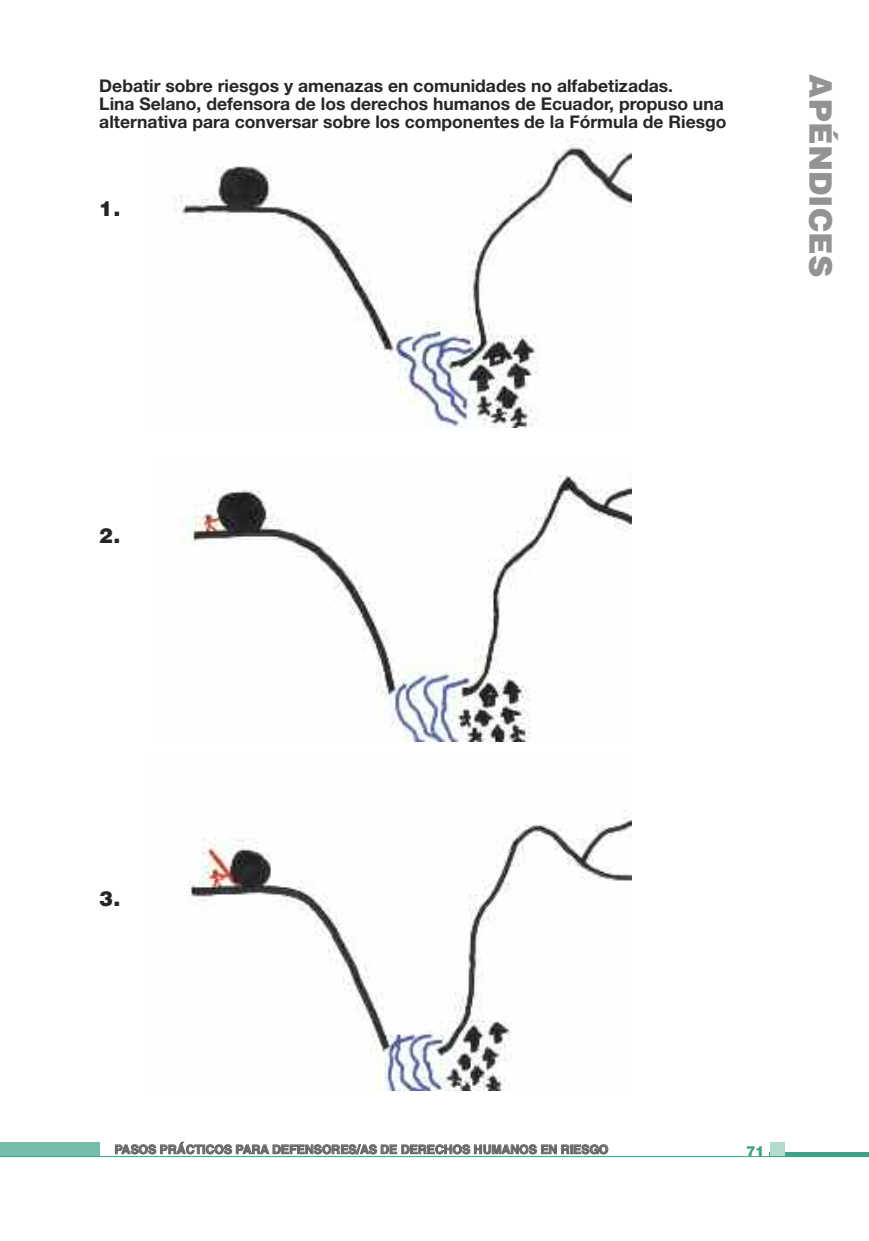
<style>
.page{position:relative;width:869px;height:1241px;background:#fff}
.page>*{position:absolute;margin:0;border:0;box-sizing:border-box;transform-origin:0 0}
.t1{font:900 31.5px "Helvetica";color:#939393}
.t2{font:900 21px "Helvetica";color:#272627}
.t3{font:700 17.5px/18.4px "Helvetica Neue";color:#272627}
.t4{font:900 14px "Helvetica";color:#3fa186}
.t5{font:700 12.25px "Helvetica";letter-spacing:-.01em;color:#686768}
</style>
<div class="page">
<div style="left:769px;top:1151px;width:99px;height:5px;background:#3fa186"></div>
<div style="left:769px;top:1141px;width:15px;height:15px;background:#b2dacf"></div>
<div style="left:0;top:1141px;width:99px;height:15px;background:#78bdab"></div>
<hr style="left:0;top:1155px;width:868px;height:1px;background:#3fa186">
<img style="left:173px;top:139px;width:458px;height:289px">
<img style="left:189px;top:475px;width:442px;height:266px">
<img style="left:188px;top:811px;width:443px;height:279px">
<p class="t3" style="left:99px;top:76px;width:628px">Debatir sobre riesgos y amenazas en comunidades no alfabetizadas.<br>Lina Selano, defensora de los derechos humanos de Ecuador, propuso una alternativa para conversar sobre los componentes de la Fórmula de Riesgo</p>
<p class="t2" style="left:99px;top:196px;width:22px">1.</p>
<h1 class="t1" style="left:839px;top:74px;width:204px;rotate:90deg">APÉNDICES</h1>
<p class="t2" style="left:99px;top:523px;width:22px">2.</p>
<p class="t2" style="left:99px;top:885px;width:22px">3.</p>
<p class="t5" style="left:114px;top:1141px;width:495px">PASOS PRÁCTICOS PARA DEFENSORES/AS DE DERECHOS HUMANOS EN RIESGO</p>
<p class="t4" style="left:745px;top:1142px;width:20px">71</p>
</div>
